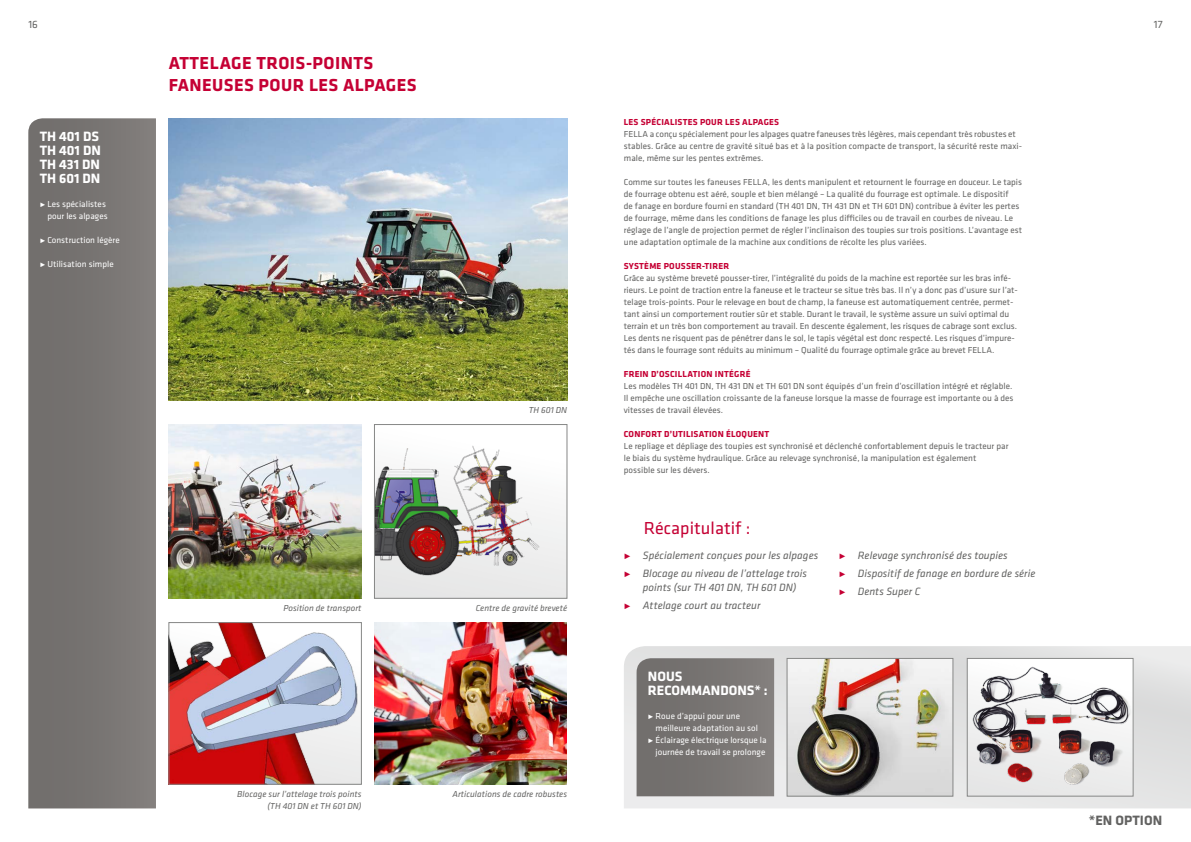
<style>
.page{position:relative;width:1191px;height:842px;background:#fff}
.page>*{position:absolute;margin:0;border:0;box-sizing:border-box;transform-origin:0 0}
.t1{font:700 18px/21.6px "Klavika";letter-spacing:.025em;color:#c50034}
.t2{font:18px "Klavika";letter-spacing:.005em;color:#c50034}
.t3{font:700 14px/14px "Klavika";color:#fff}
.t4{font:700 14px "Klavika";letter-spacing:.005em;color:#626261}
.t5{font:italic 11px/14px "Klavika";letter-spacing:.005em;color:#626261}
.t6{font:11px "Klavika";color:#626261}
.t7{font:9px/12px "Klavika";letter-spacing:.005em;color:#626261}
.t8{font:9px/12px "Klavika";letter-spacing:.005em;color:#fff;text-align:right}
.t9{font:italic 9px/12px "Klavika";letter-spacing:.005em;color:#626261;text-align:right}
.t10{font:700 9px "Klavika";letter-spacing:.025em;color:#c50034}
.s1{font-style:normal;color:#c50034}
</style>
<div class="page">
<svg style="left:28px;top:118px;width:128px;height:690px;background:#797573"></svg>
<svg style="left:624px;top:646px;width:567px;height:162px;background:#e1e2e2"></svg>
<svg style="left:636px;top:658px;width:138px;height:138px;background:#797674"></svg>
<img style="left:789px;top:660px;width:162px;height:134px">
<div style="left:787px;top:658px;width:166px;height:138px;border:1px solid #868786"></div>
<img style="left:969px;top:660px;width:162px;height:134px">
<div style="left:967px;top:658px;width:166px;height:138px;border:1px solid #868786"></div>
<img style="left:169px;top:118px;width:398px;height:282px">
<div style="left:374px;top:424px;width:193px;height:174px;background:linear-gradient(to right,#f1f2f2,#f5f5f5)"></div>
<img style="left:376px;top:441px;width:167px;height:139px">
<div style="left:374px;top:424px;width:193px;height:174px;border:1px solid #868786"></div>
<img style="left:169px;top:424px;width:192px;height:174px">
<img style="left:171px;top:624px;width:188px;height:158px">
<div style="left:169px;top:622px;width:192px;height:162px;border:1px solid #868786"></div>
<img style="left:374px;top:622px;width:193px;height:162px">
<p class="t6" style="left:28px;top:18px;width:11px">16</p>
<p class="t6" style="left:1153px;top:18px;width:10px">17</p>
<h1 class="t1" style="left:169px;top:52px;width:249px">ATTELAGE TROIS-POINTS<br>FANEUSES POUR LES ALPAGES</h1>
<p class="t10" style="left:624px;top:116px;width:157px">LES SPÉCIALISTES POUR LES ALPAGES</p>
<p class="t7" style="left:624px;top:128px;width:400px">FELLA a conçu spécialement pour les alpages quatre faneuses très légères, mais cependant très robustes et stables. Grâce au centre de gravité situé bas et à la position compacte de transport, la sécurité reste maxi&shy;male, même sur les pentes extrêmes.</p>
<p class="t7" style="left:624px;top:176px;width:400px">Comme sur toutes les faneuses FELLA, les dents manipulent et retournent le fourrage en douceur. Le tapis de fourrage obtenu est aéré, souple et bien mélangé – La qualité du fourrage est optimale. Le dispositif<br>de fanage en bordure fourni en standard (TH 401 DN, TH 431 DN et TH 601 DN) contribue à éviter les pertes de fourrage, même dans les conditions de fanage les plus difficiles ou de travail en courbes de niveau. Le réglage de l’angle de projection permet de régler l’inclinaison des toupies sur trois positions. L’avantage est une adaptation optimale de la machine aux conditions de récolte les plus variées.</p>
<p class="t10" style="left:624px;top:260px;width:107px">SYSTÈME POUSSER-TIRER</p>
<p class="t7" style="left:624px;top:272px;width:395px">Grâce au système breveté pousser-tirer, l’intégralité du poids de la machine est reportée sur les bras infé&shy;rieurs. Le point de traction entre la faneuse et le tracteur se situe très bas. Il n’y a donc pas d’usure sur l’at&shy;telage trois-points. Pour le relevage en bout de champ, la faneuse est automatiquement centrée, permet&shy;tant ainsi un comportement routier sûr et stable. Durant le travail, le système assure un suivi optimal du terrain et un très bon comportement au travail. En descente également, les risques de cabrage sont exclus.<br>Les dents ne risquent pas de pénétrer dans le sol, le tapis végétal est donc respecté. Les risques d’impure&shy;tés dans le fourrage sont réduits au minimum – Qualité du fourrage optimale grâce au brevet FELLA.</p>
<p class="t10" style="left:624px;top:368px;width:128px">FREIN D’OSCILLATION INTÉGRÉ</p>
<p class="t7" style="left:624px;top:380px;width:391px">Les modèles TH 401 DN, TH 431 DN et TH 601 DN sont équipés d’un frein d’oscillation intégré et réglable.<br>Il empêche une oscillation croissante de la faneuse lorsque la masse de fourrage est importante ou à des vitesses de travail élevées.</p>
<p class="t10" style="left:624px;top:428px;width:147px">CONFORT D’UTILISATION ÉLOQUENT</p>
<p class="t7" style="left:624px;top:440px;width:386px">Le repliage et dépliage des toupies est synchronisé et déclenché confortablement depuis le tracteur par le biais du système hydraulique. Grâce au relevage synchronisé, la manipulation est également possible sur les dévers.</p>
<h2 class="t3" style="left:40px;top:129px;width:63px">TH 401 DS<br>TH 401 DN<br>TH 431 DN<br>TH 601 DN</h2>
<p class="t8" style="left:40px;top:198px;width:69px">• Les spécialistes pour les alpages</p>
<p class="t8" style="left:40px;top:234px;width:82px">• Construction légère</p>
<p class="t8" style="left:40px;top:258px;width:76px">• Utilisation simple</p>
<p class="t9" style="left:528px;top:404px;width:40px">TH 601 DN</p>
<p class="t9" style="left:283px;top:602px;width:80px">Position de transport</p>
<p class="t9" style="left:476px;top:602px;width:93px">Centre de gravité breveté</p>
<p class="t9" style="left:237px;top:788px;width:126px">Blocage sur l’attelage trois points (TH 401 DN et TH 601 DN)</p>
<p class="t9" style="left:452px;top:788px;width:116px">Articulations de cadre robustes</p>
<h1 class="t2" style="left:643px;top:516px;width:108px">Récapitulatif :</h1>
<p class="t5" style="left:624px;top:548px;width:196px"><span class="s1">•</span> Spécialement conçues pour les alpages</p>
<p class="t5" style="left:643px;top:566px;width:166px;text-indent:-19px"><span class="s1">•</span> Blocage au niveau de l’attelage trois points (sur TH 401 DN, TH 601 DN)</p>
<p class="t5" style="left:624px;top:598px;width:138px"><span class="s1">•</span> Attelage court au tracteur</p>
<p class="t5" style="left:838px;top:548px;width:170px"><span class="s1">•</span> Relevage synchronisé des toupies</p>
<p class="t5" style="left:838px;top:566px;width:198px"><span class="s1">•</span> Dispositif de fanage en bordure de série</p>
<p class="t5" style="left:838px;top:584px;width:83px"><span class="s1">•</span> Dents Super C</p>
<h2 class="t3" style="left:648px;top:669px;width:121px">NOUS<br>RECOMMANDONS* :</h2>
<p class="t8" style="left:655px;top:710px;width:104px;text-align:left;text-indent:-8px">• Roue d’appui pour une meilleure adaptation au sol</p>
<p class="t8" style="left:648px;top:734px;width:120px">• Éclairage électrique lorsque la journée de travail se prolonge</p>
<h2 class="t4" style="left:1088px;top:810px;width:75px">*EN OPTION</h2>
</div>
